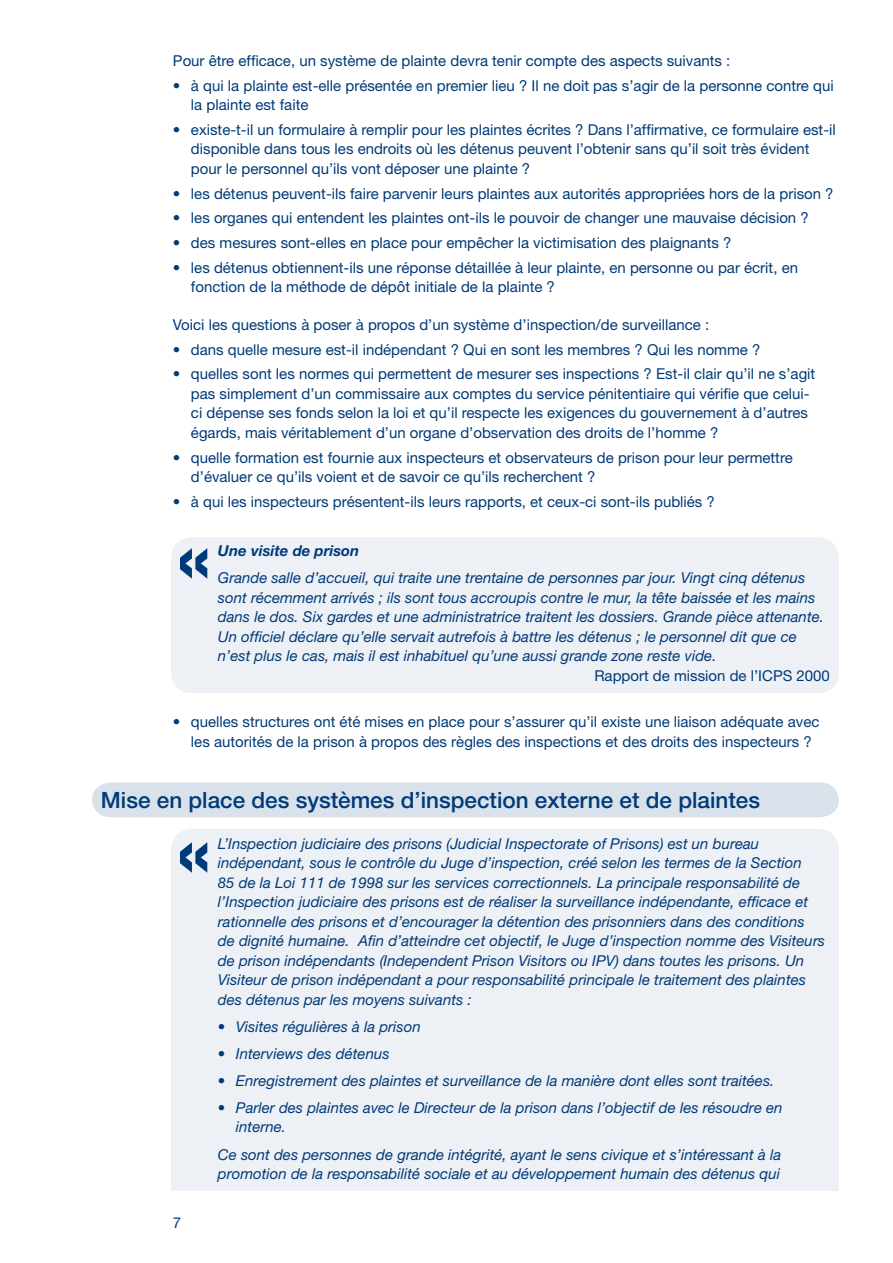
<style>
.page{position:relative;width:893px;height:1263px;background:#fff}
.page>*{position:absolute;margin:0;border:0;box-sizing:border-box;transform-origin:0 0}
.t1{font:500 22.5px "Helvetica Neue";color:#003a78}
.t2{font:15px/19.5px "Helvetica Neue";color:#003a78}
.t3{font:italic 15px/19.5px "Helvetica Neue";color:#003a78}
.t4{font:italic 700 15px "Helvetica Neue";color:#003a78}
</style>
<div class="page">
<div style="left:171px;top:537px;width:668px;height:156px;background:#edf1f6;border-radius:21px"></div>
<div style="left:92px;top:782px;width:747px;height:35px;background:#d9e1eb"></div>
<div style="left:171px;top:829px;width:668px;height:410px;background:#edf1f6;border-radius:21px"></div>
<div style="left:148px;top:1191px;width:707px;height:57px;background:#fff"></div>
<svg style="left:180px;top:548px;width:27px;height:31px"></svg>
<svg style="left:180px;top:842px;width:27px;height:31px"></svg>
<p class="t2" style="left:173px;top:51px;width:559px">Pour être efficace, un système de plainte devra tenir compte des aspects suivants :</p>
<p class="t2" style="left:191px;top:75px;width:644px;text-indent:-18px">• à qui la plainte est-elle présentée en premier lieu ? Il ne doit pas s’agir de la personne contre qui la plainte est faite</p>
<p class="t2" style="left:191px;top:120px;width:646px;text-indent:-18px">• existe-t-il un formulaire à remplir pour les plaintes écrites ? Dans l’affirmative, ce formulaire est-il disponible dans tous les endroits où les détenus peuvent l’obtenir sans qu’il soit très évident pour le personnel qu’ils vont déposer une plainte ?</p>
<p class="t2" style="left:173px;top:183px;width:662px">• les détenus peuvent-ils faire parvenir leurs plaintes aux autorités appropriées hors de la prison ?</p>
<p class="t2" style="left:173px;top:208px;width:637px">• les organes qui entendent les plaintes ont-ils le pouvoir de changer une mauvaise décision ?</p>
<p class="t2" style="left:173px;top:233px;width:560px">• des mesures sont-elles en place pour empêcher la victimisation des plaignants ?</p>
<p class="t2" style="left:191px;top:258px;width:609px;text-indent:-18px">• les détenus obtiennent-ils une réponse détaillée à leur plainte, en personne ou par écrit, en fonction de la méthode de dépôt initiale de la plainte ?</p>
<p class="t2" style="left:173px;top:315px;width:538px">Voici les questions à poser à propos d’un système d’inspection/de surveillance :</p>
<p class="t2" style="left:173px;top:339px;width:589px">• dans quelle mesure est-il indépendant ? Qui en sont les membres ? Qui les nomme ?</p>
<p class="t2" style="left:191px;top:364px;width:626px;text-indent:-18px">• quelles sont les normes qui permettent de mesurer ses inspections ? Est-il clair qu’il ne s’agit pas simplement d’un commissaire aux comptes du service pénitentiaire qui vérifie que celui&shy;ci dépense ses fonds selon la loi et qu’il respecte les exigences du gouvernement à d’autres égards, mais véritablement d’un organe d’observation des droits de l’homme ?</p>
<p class="t2" style="left:191px;top:447px;width:603px;text-indent:-18px">• quelle formation est fournie aux inspecteurs et observateurs de prison pour leur permettre d’évaluer ce qu’ils voient et de savoir ce qu’ils recherchent ?</p>
<p class="t2" style="left:173px;top:492px;width:543px">• à qui les inspecteurs présentent-ils leurs rapports, et ceux-ci sont-ils publiés ?</p>
<p class="t4" style="left:218px;top:542px;width:143px">Une visite de prison</p>
<p class="t3" style="left:218px;top:568px;width:607px">Grande salle d’accueil, qui traite une trentaine de personnes par jour. Vingt cinq détenus sont récemment arrivés ; ils sont tous accroupis contre le mur, la tête baissée et les mains dans le dos. Six gardes et une administratrice traitent les dossiers. Grande pièce attenante.<br>Un officiel déclare qu’elle servait autrefois à battre les détenus ; le personnel dit que ce n’est plus le cas, mais il est inhabituel qu’une aussi grande zone reste vide.</p>
<p class="t2" style="left:594px;top:666px;width:237px">Rapport de mission de l’ICPS 2000</p>
<p class="t2" style="left:191px;top:712px;width:630px;text-indent:-18px">• quelles structures ont été mises en place pour s’assurer qu’il existe une liaison adéquate avec les autorités de la prison à propos des règles des inspections et des droits des inspecteurs ?</p>
<h1 class="t1" style="left:101px;top:787px;width:661px">Mise en place des systèmes d’inspection externe et de plaintes</h1>
<p class="t3" style="left:218px;top:833px;width:609px">L’Inspection judiciaire des prisons (Judicial Inspectorate of Prisons) est un bureau indépendant, sous le contrôle du Juge d’inspection, créé selon les termes de la Section<br>85 de la Loi 111 de 1998 sur les services correctionnels. La principale responsabilité de l’Inspection judiciaire des prisons est de réaliser la surveillance indépendante, efficace et rationnelle des prisons et d’encourager la détention des prisonniers dans des conditions de dignité humaine. Afin d’atteindre cet objectif, le Juge d’inspection nomme des Visiteurs de prison indépendants (Independent Prison Visitors ou IPV) dans toutes les prisons. Un Visiteur de prison indépendant a pour responsabilité principale le traitement des plaintes des détenus par les moyens suivants :</p>
<p class="t3" style="left:218px;top:1016px;width:204px">• Visites régulières à la prison</p>
<p class="t3" style="left:218px;top:1043px;width:173px">• Interviews des détenus</p>
<p class="t3" style="left:218px;top:1070px;width:558px">• Enregistrement des plaintes et surveillance de la manière dont elles sont traitées.</p>
<p class="t3" style="left:236px;top:1097px;width:548px;text-indent:-18px">• Parler des plaintes avec le Directeur de la prison dans l’objectif de les résoudre en interne.</p>
<p class="t3" style="left:218px;top:1144px;width:565px">Ce sont des personnes de grande intégrité, ayant le sens civique et s’intéressant à la promotion de la responsabilité sociale et au développement humain des détenus qui</p>
</div>
